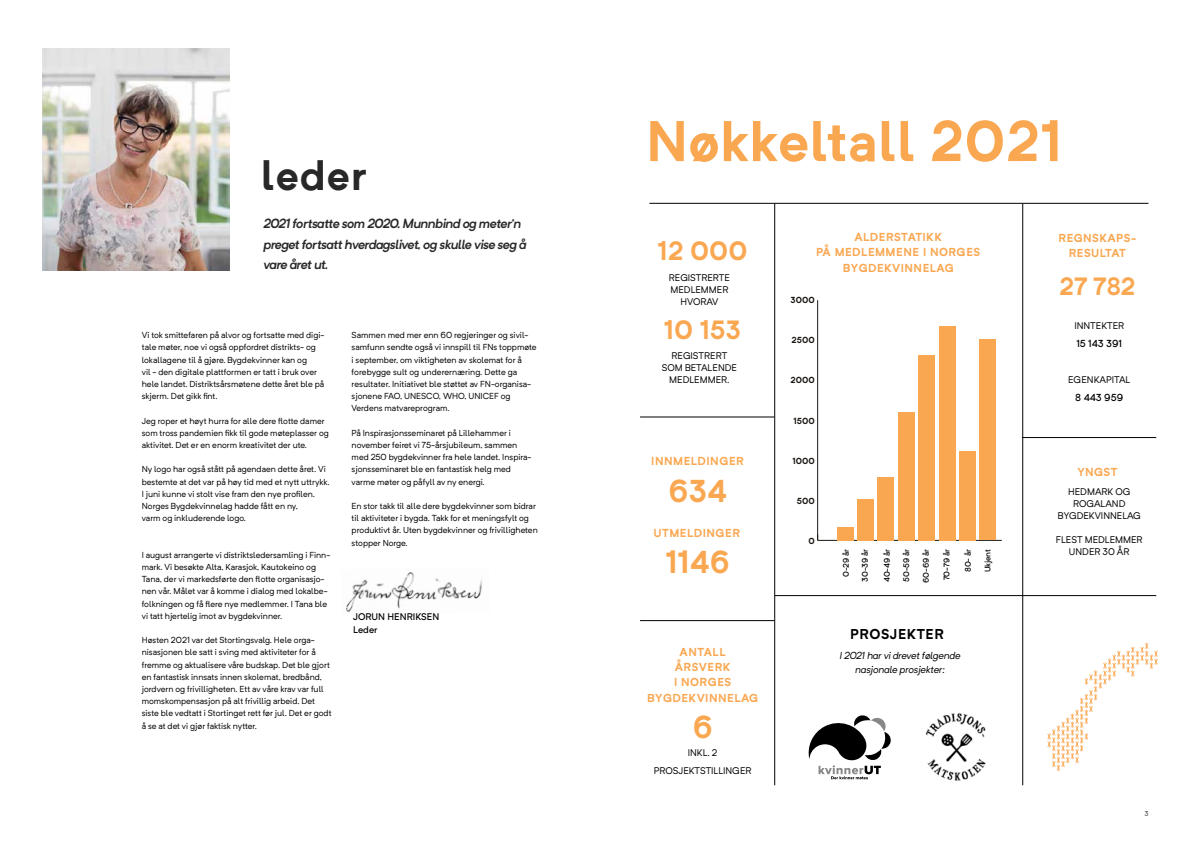
<style>
.page{position:relative;width:1191px;height:842px;background:#fff}
.page>*{position:absolute;margin:0;border:0;box-sizing:border-box;transform-origin:0 0}
.t1{font:700 56.4px "Neutrif Pro";color:#faa751}
.t2{font:700 42px "Neutrif Pro";letter-spacing:.02em;color:#292829}
.t3{font:700 31.2px "Neutrif Pro";color:#faa751}
.t4{font:700 26px "Neutrif Pro";color:#faa751}
.t5{font:700 24.6px "Neutrif Pro";color:#faa751}
.t6{font:700 14.1px "Neutrif Pro";letter-spacing:.04em;color:#000}
.t7{font:italic 600 13.1px/20.4px "Neutrif Pro";letter-spacing:-.04em;color:#292829}
.t8{font:700 11.4px/15.4px "Neutrif Pro";letter-spacing:.04em;color:#faa751;text-align:center}
.t9{font:italic 10px/14px "Neutrif Pro";letter-spacing:-.01em;color:#000;text-align:center}
.t10{font:500 10px "Neutrif Pro";color:#000}
.t11{font:9.5px/12px "Neutrif Pro";color:#000;text-align:center}
.t12{font:500 9.5px/12.8px "Neutrif Pro";color:#000}
.t13{font:8.6px/12.2px "Neutrif Pro";color:#000}
.t14{font:700 8.6px "Neutrif Pro";color:#1a1712}
.t15{font:500 8px "Neutrif Pro";letter-spacing:-.01em;color:#000}
.t16{font:500 7px "Neutrif Pro";color:#58595b}
</style>
<div class="page">
<img style="left:43px;top:48px;width:187px;height:223px">
<img style="left:346px;top:572px;width:136px;height:40px">
<hr style="left:775px;top:595px;width:248px;height:1px;background:#000">
<hr style="left:640px;top:417px;width:134px;height:1px;background:#000">
<hr style="left:1021px;top:437px;width:135px;height:1px;background:#000">
<hr style="left:1021px;top:595px;width:135px;height:1px;background:#000">
<hr style="left:640px;top:620px;width:134px;height:1px;background:#000">
<hr style="left:649px;top:203px;width:499px;height:1px;background:#000">
<hr style="left:774px;top:204px;width:1px;height:581px;background:#000">
<hr style="left:1022px;top:204px;width:1px;height:581px;background:#000">
<img style="left:925px;top:713px;width:61px;height:68px">
<svg style="left:808px;top:715px;width:83px;height:64px"></svg>
<hr style="left:817px;top:540px;width:184px;height:1px;background:#1a1712">
<hr style="left:817px;top:300px;width:1px;height:240px;background:#1a1712">
<div style="left:979px;top:339px;width:17px;height:201px;background:#faa751"></div>
<div style="left:959px;top:451px;width:16px;height:89px;background:#faa751"></div>
<div style="left:918px;top:355px;width:17px;height:185px;background:#faa751"></div>
<div style="left:898px;top:412px;width:16px;height:128px;background:#faa751"></div>
<div style="left:877px;top:477px;width:17px;height:63px;background:#faa751"></div>
<div style="left:857px;top:499px;width:17px;height:41px;background:#faa751"></div>
<div style="left:837px;top:527px;width:16px;height:13px;background:#faa751"></div>
<div style="left:938px;top:326px;width:17px;height:214px;background:#faa751"></div>
<svg style="left:1047px;top:643px;width:110px;height:128px"></svg>
<h2 class="t2" style="left:261px;top:147px;width:108px">leder</h2>
<h3 class="t7" style="left:264px;top:213px;width:265px">2021 fortsatte som 2020. Munnbind og meter’n preget fortsatt hverdagslivet, og skulle vise seg å vare året ut.</h3>
<p class="t13" style="left:142px;top:329px;width:184px">Vi tok smittefaren på alvor og fortsatte med digi&shy;tale møter, noe vi også oppfordret distrikts- og lokallagene til å gjøre. Bygdekvinner kan og<br>vil - den digitale plattformen er tatt i bruk over hele landet. Distriktsårsmøtene dette året ble på skjerm. Det gikk fint.</p>
<p class="t13" style="left:142px;top:414px;width:189px">Jeg roper et høyt hurra for alle dere flotte damer som tross pandemien fikk til gode møteplasser og aktivitet. Det er en enorm kreativitet der ute.</p>
<p class="t13" style="left:142px;top:463px;width:189px">Ny logo har også stått på agendaen dette året. Vi bestemte at det var på høy tid med et nytt uttrykk.<br>I juni kunne vi stolt vise fram den nye profilen.<br>Norges Bygdekvinnelag hadde fått en ny,<br>varm og inkluderende logo.</p>
<p class="t13" style="left:142px;top:548px;width:190px">I august arrangerte vi distriktsledersamling i Finn&shy;mark. Vi besøkte Alta, Karasjok, Kautokeino og Tana, der vi markedsførte den flotte organisasjo&shy;nen vår. Målet var å komme i dialog med lokalbe&shy;folkningen og få flere nye medlemmer. I Tana ble vi tatt hjertelig imot av bygdekvinner.</p>
<p class="t13" style="left:142px;top:634px;width:191px">Høsten 2021 var det Stortingsvalg. Hele orga&shy;nisasjonen ble satt i sving med aktiviteter for å fremme og aktualisere våre budskap. Det ble gjort en fantastisk innsats innen skolemat, bredbånd, jordvern og frivilligheten. Ett av våre krav var full momskompensasjon på alt frivillig arbeid. Det siste ble vedtatt i Stortinget rett før jul. Det er godt å se at det vi gjør faktisk nytter.</p>
<p class="t13" style="left:351px;top:329px;width:186px">Sammen med mer enn 60 regjeringer og sivil&shy;samfunn sendte også vi innspill til FNs toppmøte i september, om viktigheten av skolemat for å forebygge sult og underernæring. Dette ga resultater. Initiativet ble støttet av FN-organisa&shy;sjonene FAO, UNESCO, WHO, UNICEF og Verdens matvareprogram.</p>
<p class="t13" style="left:351px;top:426px;width:181px">På Inspirasjonsseminaret på Lillehammer i november feiret vi 75-årsjubileum, sammen med 250 bygdekvinner fra hele landet. Inspira&shy;sjonsseminaret ble en fantastisk helg med varme møter og påfyll av ny energi.</p>
<p class="t13" style="left:351px;top:500px;width:188px">En stor takk til alle dere bygdekvinner som bidrar til aktiviteter i bygda. Takk for et meningsfylt og produktivt år. Uten bygdekvinner og frivilligheten stopper Norge.</p>
<p class="t12" style="left:353px;top:610px;width:88px">JORUN HENRIKSEN<br>Leder</p>
<h1 class="t1" style="left:646px;top:103px;width:418px">Nøkkeltall 2021</h1>
<h3 class="t4" style="left:657px;top:233px;width:91px">12 000</h3>
<p class="t11" style="left:669px;top:271px;width:63px">REGISTRERTE<br>MEDLEMMER<br>HVORAV</p>
<h3 class="t4" style="left:664px;top:312px;width:79px">10 153</h3>
<p class="t11" style="left:662px;top:350px;width:77px">REGISTRERT<br>SOM BETALENDE<br>MEDLEMMER.</p>
<h3 class="t8" style="left:651px;top:453px;width:94px">INNMELDINGER</h3>
<h3 class="t3" style="left:668px;top:470px;width:60px">634</h3>
<h3 class="t8" style="left:653px;top:525px;width:88px">UTMELDINGER</h3>
<h3 class="t3" style="left:665px;top:541px;width:66px">1146</h3>
<h3 class="t8" style="left:647px;top:643px;width:112px">ANTALL<br>ÅRSVERK<br>I NORGES<br>BYGDEKVINNELAG</h3>
<h3 class="t3" style="left:692px;top:706px;width:22px">6</h3>
<p class="t11" style="left:653px;top:743px;width:99px;line-height:18px">INKL. 2<br>PROSJEKTSTILLINGER</p>
<h3 class="t8" style="left:816px;top:229px;width:166px">ALDERSTATIKK<br>PÅ MEDLEMMENE I NORGES<br>BYGDEKVINNELAG</h3>
<p class="t14" style="left:790px;top:294px;width:26px">3000</p>
<p class="t14" style="left:791px;top:335px;width:25px">2500</p>
<p class="t14" style="left:790px;top:375px;width:26px">2000</p>
<p class="t14" style="left:793px;top:415px;width:23px">1500</p>
<p class="t14" style="left:792px;top:455px;width:24px">1000</p>
<p class="t14" style="left:797px;top:495px;width:19px">500</p>
<p class="t14" style="left:808px;top:535px;width:8px">0</p>
<p class="t15" style="left:840px;top:577px;width:29px;rotate:-90deg">0-29 år</p>
<p class="t15" style="left:860px;top:582px;width:34px;rotate:-90deg">30-39 år</p>
<p class="t15" style="left:881px;top:582px;width:34px;rotate:-90deg">40-49 år</p>
<p class="t15" style="left:901px;top:582px;width:34px;rotate:-90deg">50-59 år</p>
<p class="t15" style="left:920px;top:583px;width:35px;rotate:-90deg">60-69 år</p>
<p class="t15" style="left:941px;top:580px;width:32px;rotate:-90deg">70-79 år</p>
<p class="t15" style="left:962px;top:572px;width:24px;rotate:-90deg">80- år</p>
<p class="t15" style="left:982px;top:572px;width:25px;rotate:-90deg">Ukjent</p>
<h3 class="t6" style="left:850px;top:625px;width:95px">PROSJEKTER</h3>
<p class="t9" style="left:839px;top:648px;width:123px">I 2021 har vi drevet følgende nasjonale prosjekter:</p>
<h3 class="t8" style="left:1058px;top:230px;width:79px">REGNSKAPS-<br>RESULTAT</h3>
<h3 class="t5" style="left:1059px;top:269px;width:78px">27 782</h3>
<p class="t11" style="left:1074px;top:319px;width:51px">INNTEKTER</p>
<p class="t10" style="left:1076px;top:337px;width:47px">15 143 391</p>
<p class="t11" style="left:1068px;top:373px;width:64px">EGENKAPITAL</p>
<p class="t10" style="left:1075px;top:391px;width:49px">8 443 959</p>
<h3 class="t8" style="left:1077px;top:463px;width:42px">YNGST</h3>
<p class="t11" style="left:1058px;top:486px;width:84px">HEDMARK OG<br>ROGALAND<br>BYGDEKVINNELAG</p>
<p class="t11" style="left:1056px;top:534px;width:88px">FLEST MEDLEMMER<br>UNDER 30 ÅR</p>
<p class="t16" style="left:1144px;top:809px;width:6px">3</p>
</div>
